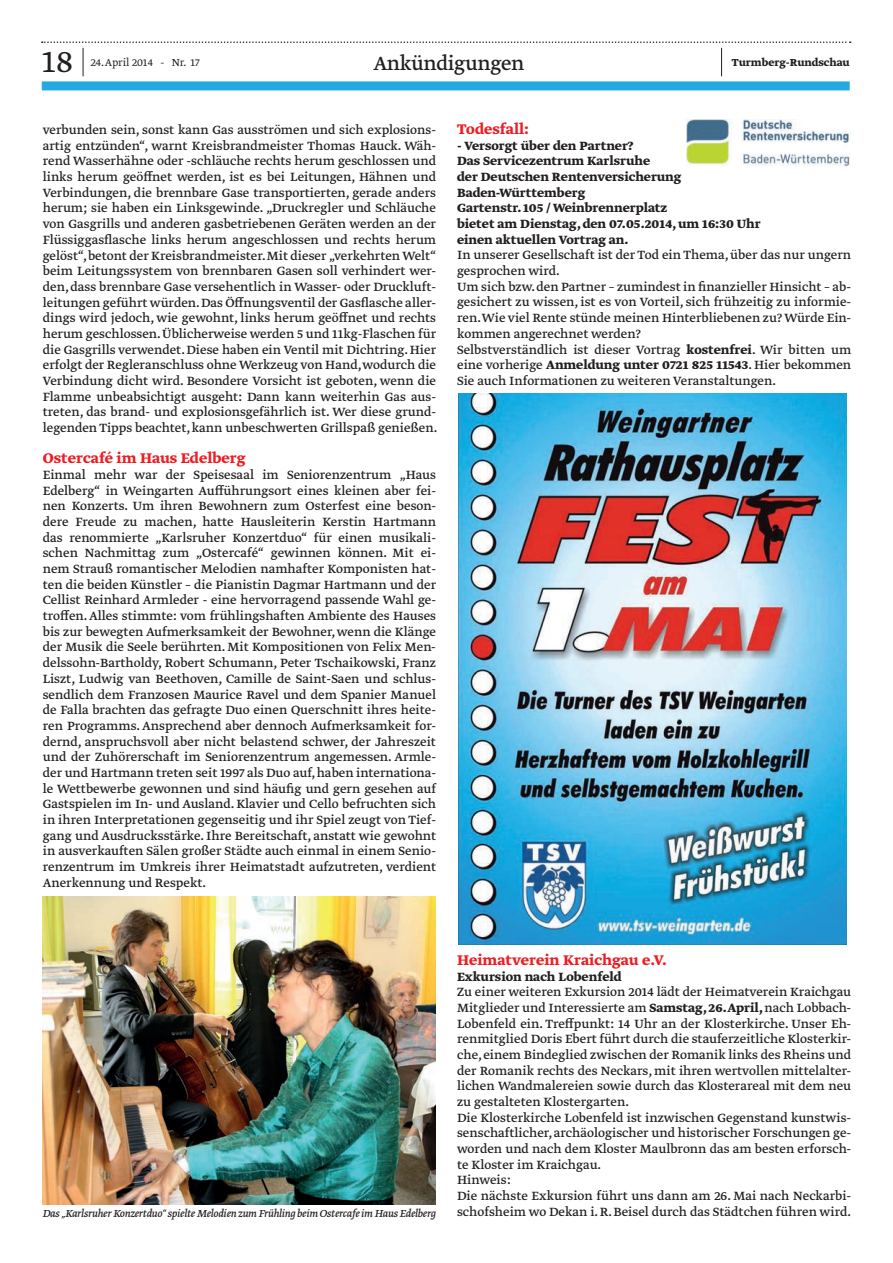
<style>
.page{position:relative;width:893px;height:1263px;background:#fff}
.page>*{position:absolute;margin:0;border:0;box-sizing:border-box;transform-origin:0 0}
.t1{font:300 36px "Greta Text Std";color:#231f20}
.t2{font:22.5px "Greta Text Std";letter-spacing:-.015em;color:#231f20}
.t3{font:16.5px "Greta Text Std Bold Min";color:#ee1d23}
.t4{font:14.1px/15.8px "Greta Text Std";color:#231f20;text-align:justify}
.t5{font:700 14.1px/15.8px "Greta Text Std";color:#231f20}
.t6{font:italic 12px "Greta Text Std";letter-spacing:-.02em;color:#231f20}
.t7{font:300 12px "Greta Text Std";color:#231f20}
.t8{font:700 12px "Greta Text Std";color:#231f20}
.s1{font-weight:700}
</style>
<div class="page">
<div style="left:42px;top:81px;width:808px;height:9px;background:#24aae1"></div>
<svg style="left:42px;top:41px;width:809px;height:35px"></svg>
<img style="left:43px;top:897px;width:393px;height:307px">
<img style="left:686px;top:119px;width:164px;height:47px">
<img style="left:459px;top:394px;width:388px;height:551px">
<h1 class="t1" style="left:42px;top:41px;width:33px">18</h1>
<p class="t7" style="left:91px;top:56px;width:110px">24. April 2014 - Nr. 17</p>
<h2 class="t2" style="left:373px;top:54px;width:152px">Ankündigungen</h2>
<p class="t8" style="left:732px;top:56px;width:119px">Turmberg-Rundschau</p>
<p class="t4" style="left:43px;top:123px;width:396px">verbunden sein, sonst kann Gas ausströmen und sich explosions&shy;artig entzü nden“, warnt Kreisbrandmeister Thomas Hauck. Wäh&shy;rend Wasserhähne oder -schläuche rechts herum geschlossen und links herum geöffnet werden, ist es bei Leitungen, Hähnen und Verbindungen, die brennbare Gase transportierten, gerade anders herum; sie haben ein Linksgewinde. „Druckregler und Schläuche von Gasgrills und anderen gasbetriebenen Geräten werden an der Flü ssiggasflasche links herum angeschlossen und rechts herum gelöst“, betont der Kreisbrandmeister. Mit dieser „verkehrten Welt“ beim Leitungssystem von brennbaren Gasen soll verhindert wer&shy;den, dass brennbare Gase versehentlich in Wasser- oder Druckluft&shy;leitungen gefü hrt wü rden. Das Öffnungsventil der Gasflasche aller&shy;dings wird jedoch, wie gewohnt, links herum geöffnet und rechts herum geschlossen. Üblicherweise werden 5 und 11kg-Flaschen fü r die Gasgrills verwendet. Diese haben ein Ventil mit Dichtring. Hier erfolgt der Regleranschluss ohne Werkzeug von Hand, wodurch die Verbindung dicht wird. Besondere Vorsicht ist geboten, wenn die Flamme unbeabsichtigt ausgeht: Dann kann weiterhin Gas aus&shy;treten, das brand- und explosionsgefährlich ist. Wer diese grund&shy;legenden Tipps beachtet, kann unbeschwerten Grillspaß genießen.</p>
<p class="t3" style="left:43px;top:449px;width:204px">Ostercafé im Haus Edelberg</p>
<p class="t4" style="left:43px;top:467px;width:395px">Einmal mehr war der Speisesaal im Seniorenzentrum „Haus Edelberg“ in Weingarten Auffü hrungsort eines kleinen aber fei&shy;nen Konzerts. Um ihren Bewohnern zum Osterfest eine beson&shy;dere Freude zu machen, hatte Hausleiterin Kerstin Hartmann das renommierte „Karlsruher Konzertduo“ fü r einen musikali&shy;schen Nachmittag zum „Ostercafé“ gewinnen können. Mit ei&shy;nem Strauß romantischer Melodien namhafter Komponisten hat&shy;ten die beiden Kü nstler – die Pianistin Dagmar Hartmann und der Cellist Reinhard Armleder - eine hervorragend passende Wahl ge&shy;troffen. Alles stimmte: vom frü hlingshaften Ambiente des Hauses bis zur bewegten Aufmerksamkeit der Bewohner, wenn die Klänge der Musik die Seele berü hrten. Mit Kompositionen von Felix Men&shy;delssohn-Bartholdy, Robert Schumann, Peter Tschaikowski, Franz Liszt, Ludwig van Beethoven, Camille de Saint-Saen und schlus&shy;sendlich dem Franzosen Maurice Ravel und dem Spanier Manuel de Falla brachten das gefragte Duo einen Querschnitt ihres heite&shy;ren Programms. Ansprechend aber dennoch Aufmerksamkeit for&shy;dernd, anspruchsvoll aber nicht belastend schwer, der Jahreszeit und der Zuhörerschaft im Seniorenzentrum angemessen. Armle&shy;der und Hartmann treten seit 1997 als Duo auf, haben internationa&shy;le Wettbewerbe gewonnen und sind häufig und gern gesehen auf Gastspielen im In- und Ausland. Klavier und Cello befruchten sich in ihren Interpretationen gegenseitig und ihr Spiel zeugt von Tief&shy;gang und Ausdrucksstärke. Ihre Bereitschaft, anstatt wie gewohnt in ausverkauften Sälen großer Städte auch einmal in einem Senio&shy;renzentrum im Umkreis ihrer Heimatstadt aufzutreten, verdient Anerkennung und Respekt.</p>
<p class="t3" style="left:457px;top:119px;width:73px">Todesfall:</p>
<p class="t5" style="left:457px;top:138px;width:305px">- Versorgt ü ber den Partner?<br>Das Servicezentrum Karlsruhe<br>der Deutschen Rentenversicherung<br>Baden-Wü rttemberg<br>Gartenstr. 105 / Weinbrennerplatz<br>bietet am Dienstag, den 07.05.2014, um 16:30 Uhr einen aktuellen Vortrag an.</p>
<p class="t4" style="left:457px;top:248px;width:396px;text-align:left">In unserer Gesellschaft ist der Tod ein Thema, ü ber das nur ungern gesprochen wird.<br>Um sich bzw. den Partner – zumindest in finanzieller Hinsicht – ab&shy;gesichert zu wissen, ist es von Vorteil, sich frü hzeitig zu informie&shy;ren.Wie viel Rente stü nde meinen Hinterbliebenen zu? Wü rde Ein&shy;kommen angerechnet werden?<br>Selbstverständlich ist dieser Vortrag <span class="s1">kostenfrei</span>. Wir bitten um eine vorherige <span class="s1">Anmeldung unter 0721 825 11543</span>. Hier bekommen Sie auch Informationen zu weiteren Veranstaltungen.</p>
<p class="t3" style="left:457px;top:950px;width:211px">Heimatverein Kraichgau e.V.</p>
<p class="t5" style="left:457px;top:969px;width:166px">Exkursion nach Lobenfeld</p>
<p class="t4" style="left:457px;top:985px;width:396px;text-align:left">Zu einer weiteren Exkursion 2014 lädt der Heimatverein Kraichgau Mitglieder und Interessierte am <span class="s1">Samstag, 26. April,</span> nach Lobbach-Lobenfeld ein. Treffpunkt: 14 Uhr an der Klosterkirche. Unser Eh&shy;renmitglied Doris Ebert fü hrt durch die stauferzeitliche Klosterkir&shy;che, einem Bindeglied zwischen der Romanik links des Rheins und der Romanik rechts des Neckars, mit ihren wertvollen mittelalter&shy;lichen Wandmalereien sowie durch das Klosterareal mit dem neu zu gestalteten Klostergarten.<br>Die Klosterkirche Lobenfeld ist inzwischen Gegenstand kunstwis&shy;senschaftlicher, archäologischer und historischer Forschungen ge&shy;worden und nach dem Kloster Maulbronn das am besten erforsch&shy;te Kloster im Kraichgau.<br>Hinweis:<br>Die nächste Exkursion fü hrt uns dann am 26. Mai nach Neckarbi-</p>
<p class="t6" style="left:43px;top:1206px;width:395px">Das „Karlsruher Konzertduo“ spielte Melodien zum Frühling beim Ostercafe im Haus Edelberg</p>
<p class="t4" style="left:457px;top:1204px;width:396px">schofsheim wo Dekan i. R. Beisel durch das Städtchen fü hren wird.</p>
</div>
